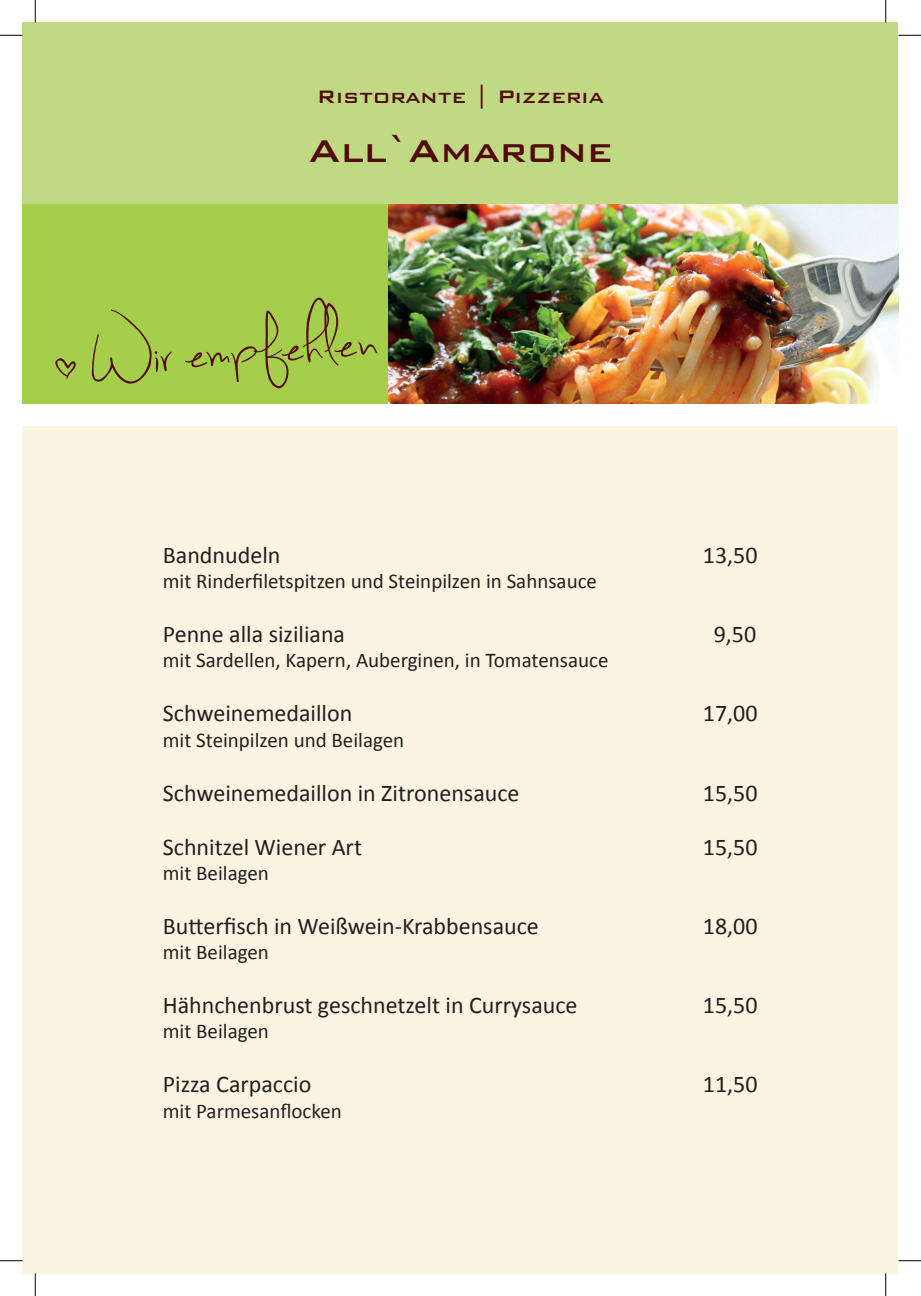
<style>
.page{position:relative;width:921px;height:1296px;background:#fff}
.page>*{position:absolute;margin:0;border:0;box-sizing:border-box;transform-origin:0 0}
.t1{font:109.5px "Sweetly Broken";color:#53090d}
.t2{font:500 42px "Bank Gothic BT";color:#53090d}
.t3{font:24px "Calibri";color:#231f20}
.t4{font:500 24px "Bank Gothic BT";color:#53090d}
.t5{font:21px "Calibri";color:#231f20}
</style>
<div class="page">
<div style="left:22px;top:23px;width:876px;height:181px;background:#bfda82"></div>
<div style="left:22px;top:204px;width:864px;height:200px;background:#a4ce4c"></div>
<img style="left:388px;top:204px;width:510px;height:200px">
<div style="left:22px;top:425px;width:876px;height:848px;background:#fbf4e3"></div>
<svg style="left:0;top:35px;width:22px;height:1px"></svg>
<svg style="left:898px;top:35px;width:23px;height:1px"></svg>
<svg style="left:0;top:1260px;width:22px;height:1px"></svg>
<svg style="left:898px;top:1260px;width:23px;height:1px"></svg>
<svg style="left:35px;top:0;width:1px;height:23px"></svg>
<svg style="left:35px;top:1273px;width:1px;height:22px"></svg>
<svg style="left:885px;top:0;width:1px;height:23px"></svg>
<svg style="left:885px;top:1273px;width:1px;height:22px"></svg>
<p class="t4" style="left:317px;top:83px;width:289px">Ristorante | Pizzeria</p>
<h2 class="t2" style="left:308px;top:128px;width:306px">All`Amarone</h2>
<h1 class="t1" style="left:50px;top:295px;width:325px;rotate:-4deg">* Wir empfehlen</h1>
<p class="t3" style="left:163px;top:539px;width:119px">Bandnudeln</p>
<p class="t3" style="left:703px;top:539px;width:56px">13,50</p>
<p class="t5" style="left:163px;top:567px;width:436px">mit Rinderfiletspitzen und Steinpilzen in Sahnsauce</p>
<p class="t3" style="left:163px;top:618px;width:184px">Penne alla siziliana</p>
<p class="t3" style="left:714px;top:618px;width:44px">9,50</p>
<p class="t5" style="left:163px;top:647px;width:447px">mit Sardellen, Kapern, Auberginen, in Tomatensauce</p>
<p class="t3" style="left:163px;top:698px;width:191px">Schweinemedaillon</p>
<p class="t3" style="left:703px;top:698px;width:56px">17,00</p>
<p class="t5" style="left:163px;top:726px;width:243px">mit Steinpilzen und Beilagen</p>
<p class="t3" style="left:163px;top:777px;width:358px">Schweinemedaillon in Zitronensauce</p>
<p class="t3" style="left:703px;top:777px;width:56px">15,50</p>
<p class="t3" style="left:163px;top:831px;width:201px">Schnitzel Wiener Art</p>
<p class="t3" style="left:703px;top:831px;width:56px">15,50</p>
<p class="t5" style="left:163px;top:859px;width:108px">mit Beilagen</p>
<p class="t3" style="left:163px;top:910px;width:378px">Butterfisch in Weißwein-Krabbensauce</p>
<p class="t3" style="left:703px;top:910px;width:56px">18,00</p>
<p class="t5" style="left:163px;top:938px;width:108px">mit Beilagen</p>
<p class="t3" style="left:163px;top:989px;width:416px">Hähnchenbrust geschnetzelt in Currysauce</p>
<p class="t3" style="left:703px;top:989px;width:56px">15,50</p>
<p class="t5" style="left:163px;top:1017px;width:108px">mit Beilagen</p>
<p class="t3" style="left:163px;top:1068px;width:150px">Pizza Carpaccio</p>
<p class="t3" style="left:703px;top:1068px;width:56px">11,50</p>
<p class="t5" style="left:163px;top:1097px;width:180px">mit Parmesanflocken</p>
</div>
